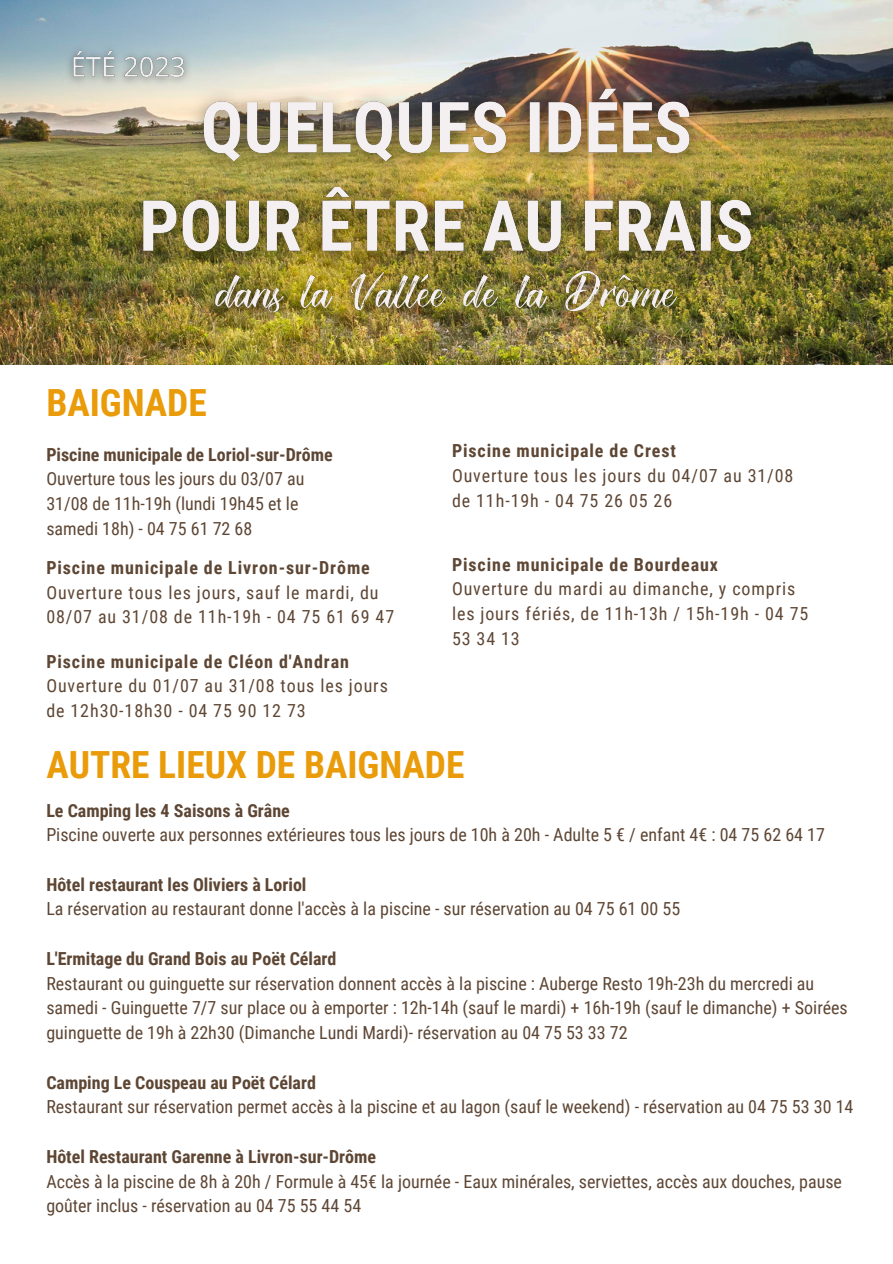
<style>
.page{position:relative;width:893px;height:1264px;background:#fff}
.page>*{position:absolute;margin:0;border:0;box-sizing:border-box;transform-origin:0 0}
.t1{font:700 37.5px "Roboto Condensed";color:#ea9b09}
.t2{font:18px/24.8px "Roboto Condensed";color:#5e4634}
.t3{font:18px/24.8px "Roboto Condensed";letter-spacing:.05em;color:#5e4634}
.t4{font:700 18px "Roboto Condensed";color:#5e4634}
.t5{font:700 18px "Roboto Condensed";letter-spacing:.05em;color:#5e4634}
</style>
<div class="page">
<img style="left:0;top:0;width:892px;height:364px">
<img style="left:58px;top:36px;width:140px;height:63px">
<img style="left:194px;top:300px;width:504px;height:46px">
<img style="left:112px;top:63px;width:668px;height:237px">
<p class="t1" style="left:46px;top:381px;width:162px">BAIGNADE</p>
<p class="t4" style="left:46px;top:444px;width:288px">Piscine municipale de Loriol-sur-Drôme</p>
<p class="t2" style="left:46px;top:467px;width:259px">Ouverture tous les jours du 03/07 au<br>31/08 de 11h-19h (lundi 19h45 et le samedi 18h) - 04 75 61 72 68</p>
<p class="t5" style="left:46px;top:557px;width:325px">Piscine municipale de Livron-sur-Drôme</p>
<p class="t3" style="left:46px;top:580px;width:349px">Ouverture tous les jours, sauf le mardi, du<br>08/07 au 31/08 de 11h-19h - 04 75 61 69 47</p>
<p class="t5" style="left:452px;top:440px;width:225px">Piscine municipale de Crest</p>
<p class="t3" style="left:452px;top:463px;width:343px">Ouverture tous les jours du 04/07 au 31/08 de 11h-19h - 04 75 26 05 26</p>
<p class="t5" style="left:452px;top:554px;width:267px">Piscine municipale de Bourdeaux</p>
<p class="t3" style="left:452px;top:577px;width:358px">Ouverture du mardi au dimanche, y compris les jours fériés, de 11h-13h / 15h-19h - 04 75<br>53 34 13</p>
<p class="t5" style="left:46px;top:651px;width:304px">Piscine municipale de Cléon d'Andran</p>
<p class="t3" style="left:46px;top:674px;width:343px">Ouverture du 01/07 au 31/08 tous les jours de 12h30-18h30 - 04 75 90 12 73</p>
<p class="t1" style="left:46px;top:743px;width:419px">AUTRE LIEUX DE BAIGNADE</p>
<p class="t4" style="left:46px;top:799px;width:245px">Le Camping les 4 Saisons à Grâne</p>
<p class="t2" style="left:46px;top:822px;width:780px">Piscine ouverte aux personnes extérieures tous les jours de 10h à 20h - Adulte 5 € / enfant 4€ : 04 75 62 64 17</p>
<p class="t4" style="left:46px;top:874px;width:261px">Hôtel restaurant les Oliviers à Loriol</p>
<p class="t2" style="left:46px;top:897px;width:635px">La réservation au restaurant donne l'accès à la piscine - sur réservation au 04 75 61 00 55</p>
<p class="t4" style="left:46px;top:948px;width:291px">L'Ermitage du Grand Bois au Poët Célard</p>
<p class="t2" style="left:46px;top:971px;width:802px">Restaurant ou guinguette sur réservation donnent accès à la piscine : Auberge Resto 19h-23h du mercredi au samedi - Guinguette 7/7 sur place ou à emporter : 12h-14h (sauf le mardi) + 16h-19h (sauf le dimanche) + Soirées guinguette de 19h à 22h30 (Dimanche Lundi Mardi)- réservation au 04 75 53 33 72</p>
<p class="t4" style="left:46px;top:1071px;width:271px">Camping Le Couspeau au Poët Célard</p>
<p class="t2" style="left:46px;top:1094px;width:808px">Restaurant sur réservation permet accès à la piscine et au lagon (sauf le weekend) - réservation au 04 75 53 30 14</p>
<p class="t4" style="left:46px;top:1146px;width:331px">Hôtel Restaurant Garenne à Livron-sur-Drôme</p>
<p class="t2" style="left:46px;top:1169px;width:797px">Accès à la piscine de 8h à 20h / Formule à 45€ la journée - Eaux minérales, serviettes, accès aux douches, pause goûter inclus - réservation au 04 75 55 44 54</p>
</div>
